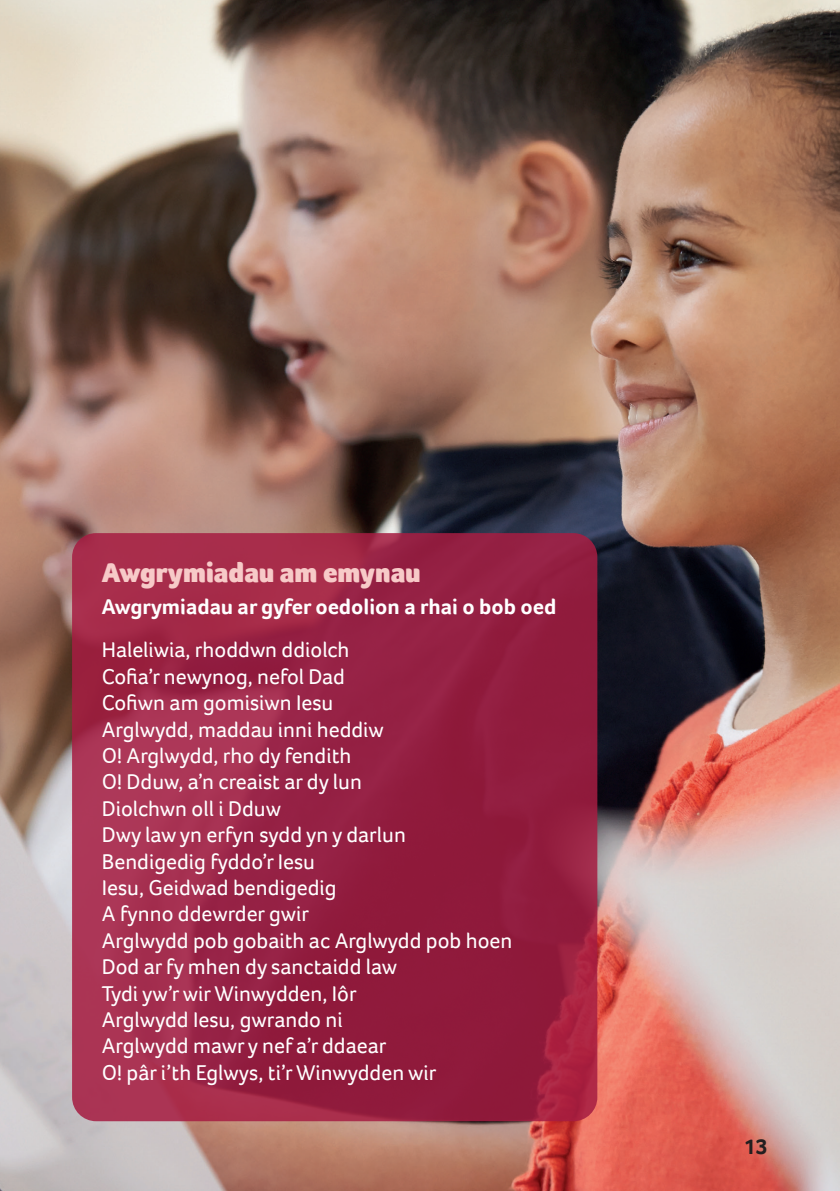
<style>
.page{position:relative;width:840px;height:1191px;background:#fff}
.page>*{position:absolute;margin:0;border:0;box-sizing:border-box;transform-origin:0 0}
.t1{font:900 28px "Foco";color:#f7cac8}
.t2{font:22px/26.4px "Foco";color:#fff}
.t3{font:700 22px "Foco";color:#fff}
.t4{font:700 22px "Foco";color:#231f20}
</style>
<div class="page">
<img style="left:0;top:0;width:839px;height:1191px">
<svg style="left:72px;top:533px;width:525px;height:588px;fill:#962143"></svg>
<p class="t1" style="left:102px;top:554px;width:320px">Awgrymiadau am emynau</p>
<p class="t3" style="left:102px;top:592px;width:456px">Awgrymiadau ar gyfer oedolion a rhai o bob oed</p>
<p class="t2" style="left:102px;top:636px;width:412px">Haleliwia, rhoddwn ddiolch<br>Cofia’r newynog, nefol Dad<br>Cofiwn am gomisiwn Iesu<br>Arglwydd, maddau inni heddiw<br>O! Arglwydd, rho dy fendith<br>O! Dduw, a’n creaist ar dy lun<br>Diolchwn oll i Dduw<br>Dwy law yn erfyn sydd yn y darlun<br>Bendigedig fyddo’r Iesu<br>Iesu, Geidwad bendigedig<br>A fynno ddewrder gwir<br>Arglwydd pob gobaith ac Arglwydd pob hoen<br>Dod ar fy mhen dy sanctaidd law<br>Tydi yw’r wir Winwydden, Iôr<br>Arglwydd Iesu, gwrando ni<br>Arglwydd mawr y nef a’r ddaear<br>O! pâr i’th Eglwys, ti’r Winwydden wir</p>
<p class="t4" style="left:743px;top:1131px;width:26px">13</p>
</div>
